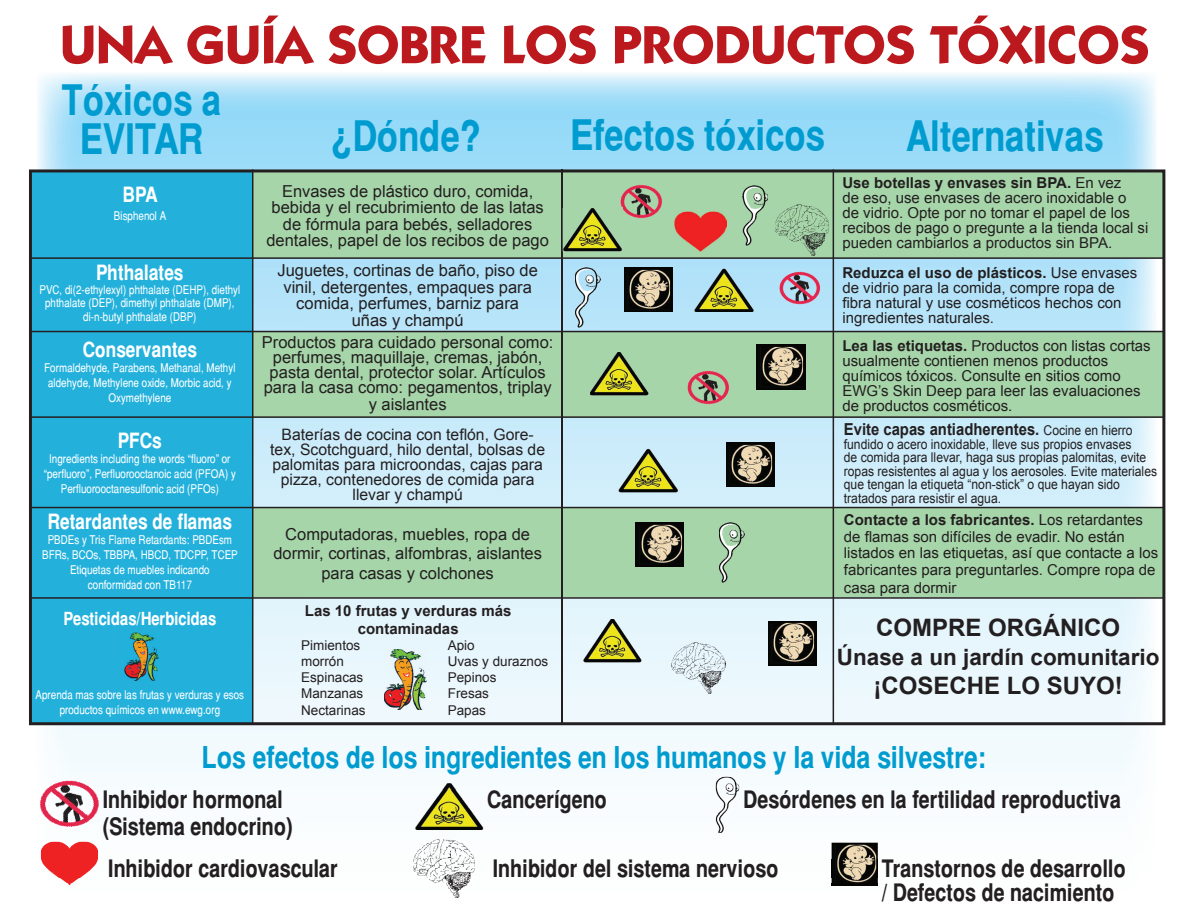
<style>
.page{position:relative;width:1188px;height:918px;background:#fff}
.page>*{position:absolute;margin:0;border:0;box-sizing:border-box;transform-origin:0 0}
.t1{font:700 54px "Itc Kabel LT";color:#bc191e}
.t2{font:700 42px/39px "Switzerland Narrow";color:#009cd0;text-align:center}
.t3{font:700 30px "Switzerland Narrow";color:#009cd0}
.t4{font:700 24px/42px "Switzerland Narrow";color:#231f20}
.t5{font:700 24px "Arial";color:#231f20}
.t6{font:700 22.5px "Arial";color:#231f20}
.t7{font:700 21px "Switzerland Narrow";color:#fff}
.t8{font:700 18px "Switzerland Narrow";color:#fff}
.t9{font:16.5px/16.5px "Arial";color:#231f20;text-align:center}
.t10{font:700 16.5px "Arial";color:#231f20;scale:.9 1}
.t11{font:15.75px/15px "Arial";color:#231f20;text-align:center}
.t12{font:15px/15px "Arial";color:#231f20}
.t13{font:700 15px/18px "Arial";color:#231f20;text-align:center}
.t14{font:13.5px/13.5px "Arial";color:#231f20;scale:.9 1}
.t15{font:13.5px/16.2px "Arial";color:#231f20}
.t16{font:12px/15px "Switzerland Narrow";color:#fff;text-align:center}
.s1{font-weight:700}
.s2{font-weight:400;font-size:13.5px}
</style>
<div class="page">
<img style="left:250px;top:259px;width:53px;height:514px">
<div style="left:303px;top:259px;width:854px;height:72px;background:#b4e3f9"></div>
<div style="left:303px;top:418px;width:854px;height:91px;background:#ceedfb"></div>
<img style="left:303px;top:599px;width:854px;height:285px">
<img style="left:302px;top:689px;width:81px;height:10px">
<img style="left:99px;top:790px;width:1021px;height:24px">
<img style="left:303px;top:860px;width:823px;height:18px">
<div style="left:253px;top:172px;width:911px;height:86px;background:#a6d5a9"></div>
<div style="left:253px;top:332px;width:911px;height:86px;background:#a6d5a9"></div>
<div style="left:253px;top:509px;width:911px;height:88px;background:#a6d5a9"></div>
<div style="left:32px;top:170px;width:220px;height:553px;background:#23b1dc"></div>
<div style="left:29px;top:169px;width:1136px;height:556px;border:3px solid #231f20"></div>
<hr style="left:29px;top:257px;width:1135px;height:2px;background:#231f20">
<hr style="left:30px;top:331px;width:1135px;height:1px;background:#231f20">
<hr style="left:29px;top:416px;width:1135px;height:2px;background:#231f20">
<hr style="left:29px;top:507px;width:1135px;height:1px;background:#231f20">
<hr style="left:29px;top:597px;width:1135px;height:2px;background:#231f20">
<hr style="left:252px;top:169px;width:1px;height:555px;background:#231f20">
<hr style="left:561px;top:169px;width:1px;height:555px;background:#231f20">
<hr style="left:833px;top:169px;width:1px;height:555px;background:#231f20">
<img style="left:620px;top:185px;width:43px;height:34px">
<img style="left:775px;top:204px;width:54px;height:51px">
<img style="left:674px;top:212px;width:52px;height:40px">
<img style="left:563px;top:208px;width:59px;height:44px">
<svg style="left:617px;top:208px;width:5px;height:13px"></svg>
<img style="left:743px;top:186px;width:25px;height:60px">
<img style="left:575px;top:268px;width:25px;height:59px">
<img style="left:775px;top:268px;width:49px;height:39px">
<img style="left:694px;top:268px;width:60px;height:44px">
<img style="left:624px;top:268px;width:48px;height:44px">
<img style="left:590px;top:352px;width:59px;height:44px">
<img style="left:687px;top:371px;width:43px;height:34px">
<img style="left:757px;top:345px;width:48px;height:44px">
<img style="left:619px;top:449px;width:59px;height:44px">
<img style="left:726px;top:442px;width:48px;height:45px">
<img style="left:636px;top:522px;width:48px;height:45px">
<img style="left:719px;top:522px;width:25px;height:60px">
<img style="left:582px;top:619px;width:61px;height:43px">
<img style="left:672px;top:643px;width:53px;height:50px">
<img style="left:768px;top:621px;width:48px;height:44px">
<img style="left:40px;top:780px;width:59px;height:48px">
<img style="left:41px;top:842px;width:57px;height:43px">
<img style="left:413px;top:839px;width:62px;height:45px">
<img style="left:413px;top:860px;width:62px;height:18px">
<img style="left:446px;top:884px;width:22px;height:13px">
<img style="left:415px;top:783px;width:69px;height:47px">
<img style="left:415px;top:790px;width:69px;height:24px">
<img style="left:832px;top:843px;width:46px;height:42px">
<img style="left:832px;top:860px;width:46px;height:18px">
<img style="left:716px;top:777px;width:23px;height:56px">
<img style="left:716px;top:790px;width:23px;height:24px">
<img style="left:125px;top:632px;width:34px;height:49px">
<img style="left:384px;top:649px;width:43px;height:61px">
<h1 class="t1" style="left:60px;top:12px;width:1091px">UNA GUÍA SOBRE LOS PRODUCTOS TÓXICOS</h1>
<h2 class="t2" style="left:62px;top:80px;width:161px">Tóxicos a<br>EVITAR</h2>
<h2 class="t2" style="left:331px;top:117px;width:151px">¿Dónde?</h2>
<h2 class="t2" style="left:570px;top:116px;width:256px">Efectos tóxicos</h2>
<h2 class="t2" style="left:906px;top:117px;width:199px">Alternativas</h2>
<p class="t12" style="left:842px;top:175px;width:307px"><span class="s1">Use botellas y envases sin BPA.</span> En vez<br>de eso, use envases de acero inoxidable o<br>de vidrio. Opte por no tomar el papel de los recibos de pago o pregunte a la tienda local si pueden cambiarlos a productos sin BPA.</p>
<p class="t12" style="left:842px;top:265px;width:297px"><span class="s1">Reduzca el uso de plásticos.</span> Use envases de vidrio para la comida, compre ropa de fibra natural y use cosméticos hechos con ingredientes naturales.</p>
<p class="t12" style="left:842px;top:338px;width:310px"><span class="s1">Lea las etiquetas.</span> Productos con listas cortas usualmente contienen menos productos químicos tóxicos. Consulte en sitios como EWG’s Skin Deep para leer las evaluaciones de productos cosméticos.</p>
<p class="t10" style="left:844px;top:418px;width:322px">Evite capas antiadherentes. <span class="s2">Cocine en hierro</span></p>
<p class="t14" style="left:844px;top:437px;width:350px">fundido o acero inoxidable, lleve sus propios envases<br>de comida para llevar, haga sus propias palomitas, evite ropas resistentes al agua y los aerosoles. Evite materiales que tengan la etiqueta “non-stick” o que hayan sido tratados para resistir el agua.</p>
<p class="t12" style="left:844px;top:512px;width:316px;line-height:16.5px"><span class="s1">Contacte a los fabricantes.</span> Los retardantes de flamas son difíciles de evadir. No están listados en las etiquetas, así que contacte a los fabricantes para preguntarles. Compre ropa de</p>
<p class="t12" style="left:844px;top:580px;width:114px">casa para dormir</p>
<h3 class="t5" style="left:876px;top:612px;width:246px">COMPRE ORGÁNICO</h3>
<h3 class="t6" style="left:837px;top:642px;width:324px">Únase a un jardín comunitario</h3>
<h3 class="t5" style="left:873px;top:669px;width:251px">¡COSECHE LO SUYO!</h3>
<p class="t9" style="left:266px;top:183px;width:284px">Envases de plástico duro, comida, bebida y el recubrimiento de las latas de fórmula para bebés, selladores dentales, papel de los recibos de pago</p>
<p class="t9" style="left:277px;top:262px;width:262px">Juguetes, cortinas de baño, piso de vinil, detergentes, empaques para comida, perfumes, barniz para uñas y champú</p>
<p class="t9" style="left:262px;top:335px;width:293px;line-height:15px">Productos para cuidado personal como: perfumes, maquillaje, cremas, jabón, pasta dental, protector solar. Artículos para la casa como: pegamentos, triplay</p>
<p class="t9" style="left:369px;top:396px;width:79px">y aislantes</p>
<p class="t11" style="left:270px;top:427px;width:276px">Baterías de cocina con teflón, Gore&shy;tex, Scotchguard, hilo dental, bolsas de palomitas para microondas, cajas para pizza, contenedores de comida para llevar y champú</p>
<p class="t9" style="left:273px;top:524px;width:270px;line-height:19.8px">Computadoras, muebles, ropa de dormir, cortinas, alfombras, aislantes para casas y colchones</p>
<h3 class="t7" style="left:123px;top:182px;width:36px">BPA</h3>
<p class="t16" style="left:114px;top:208px;width:54px">Bisphenol A</p>
<h3 class="t7" style="left:96px;top:260px;width:89px">Phthalates</h3>
<p class="t16" style="left:40px;top:282px;width:202px;line-height:13.5px">PVC, di(2-ethylexyl) phthalate (DEHP), diethyl phthalate (DEP), dimethyl phthalate (DMP), di-n-butyl phthalate (DBP)</p>
<h3 class="t7" style="left:83px;top:337px;width:116px">Conservantes</h3>
<p class="t16" style="left:44px;top:360px;width:193px">Formaldehyde, Parabens, Methanal, Methyl aldehyde, Methylene oxide, Morbic acid, y<br>Oxymethylene</p>
<h3 class="t7" style="left:118px;top:428px;width:46px">PFCs</h3>
<p class="t16" style="left:44px;top:451px;width:194px">Ingredients including the words “fluoro” or “perfluoro”, Perfluorooctanoic acid (PFOA) y<br>Perfluorooctanesulfonic acid (PFOs)</p>
<h3 class="t7" style="left:48px;top:509px;width:186px">Retardantes de flamas</h3>
<p class="t16" style="left:42px;top:532px;width:197px">PBDEs y Tris Flame Retardants: PBDEsm<br>BFRs, BCOs, TBBPA, HBCD, TDCPP, TCEP<br>Etiquetas de muebles indicando conformidad con TB117</p>
<p class="t8" style="left:63px;top:608px;width:155px">Pesticidas/Herbicidas</p>
<p class="t13" style="left:305px;top:602px;width:208px">Las 10 frutas y verduras más contaminadas</p>
<p class="t15" style="left:301px;top:637px;width:66px">Pimientos morrón<br>Espinacas<br>Manzanas<br>Nectarinas</p>
<p class="t15" style="left:448px;top:637px;width:102px">Apio<br>Uvas y duraznos<br>Pepinos<br>Fresas<br>Papas</p>
<p class="t16" style="left:36px;top:687px;width:210px">Aprenda mas sobre las frutas y verduras y esos productos químicos en www.ewg.org</p>
<h3 class="t3" style="left:202px;top:739px;width:786px">Los efectos de los ingredientes en los humanos y la vida silvestre:</h3>
<h3 class="t4" style="left:103px;top:779px;width:182px">Inhibidor hormonal</h3>
<h3 class="t4" style="left:487px;top:779px;width:121px">Cancerígeno</h3>
<h3 class="t4" style="left:743px;top:779px;width:379px">Desórdenes en la fertilidad reproductiva</h3>
<h3 class="t4" style="left:103px;top:806px;width:237px">(Sistema endocrino)<br>Inhibidor cardiovascular</h3>
<h3 class="t4" style="left:493px;top:848px;width:287px">Inhibidor del sistema nervioso</h3>
<h3 class="t4" style="left:882px;top:857px;width:246px;line-height:24px">Transtornos de desarrollo / Defectos de nacimiento</h3>
</div>
